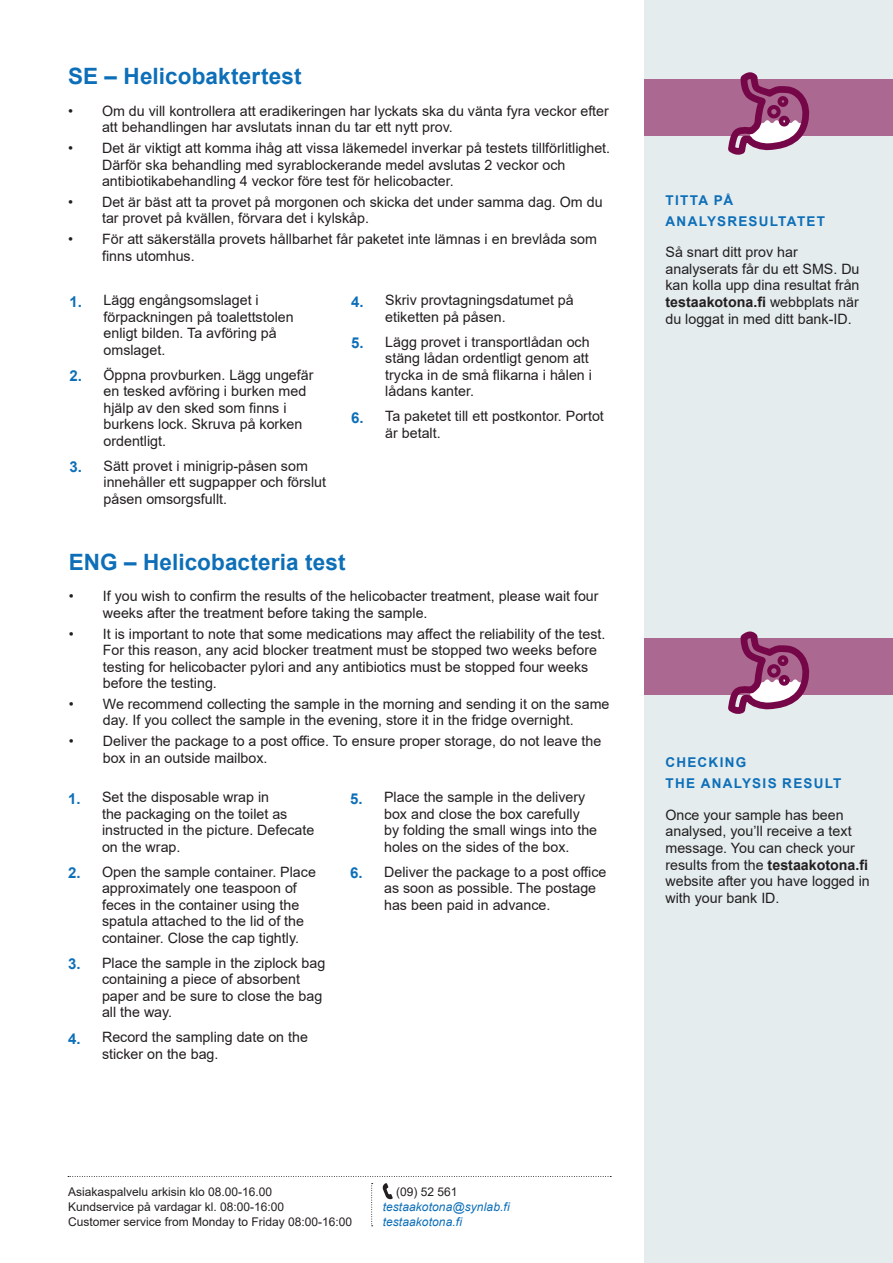
<style>
.page{position:relative;width:893px;height:1263px;background:#fff}
.page>*{position:absolute;margin:0;border:0;box-sizing:border-box;transform-origin:0 0}
.t1{font:700 22.5px "Arial";letter-spacing:.005em;color:#0d6fb8}
.t2{font:14.25px/16.5px "Arial";color:#231f20}
.t3{font:700 13.5px/21px "Arial";letter-spacing:.095em;color:#0d6fb8}
.t4{font:12px/15px "Arial";color:#231f20}
.t5{font:italic 12px/15px "Arial";letter-spacing:.005em;color:#0d6fb8}
.s1{font-weight:700;font-size:15px;color:#0d6fb8}
.s2{font-weight:700}
</style>
<div class="page">
<div style="left:644px;top:0;width:249px;height:1263px;background:#e4ecee"></div>
<svg style="left:68px;top:1176px;width:543px;height:1px"></svg>
<svg style="left:382px;top:1183px;width:11px;height:17px"></svg>
<svg style="left:371px;top:1183px;width:2px;height:43px"></svg>
<div style="left:644px;top:79px;width:249px;height:57px;background:#ab6890"></div>
<svg style="left:728px;top:72px;width:81px;height:83px"></svg>
<div style="left:767px;top:105px;width:14px;height:13px;border:4px solid #750748;border-radius:50%"></div>
<div style="left:779px;top:116px;width:11px;height:10px;border:4px solid #750748;border-radius:50%"></div>
<div style="left:777px;top:96px;width:11px;height:11px;border:4px solid #750748;border-radius:50%"></div>
<div style="left:644px;top:638px;width:249px;height:57px;background:#ab6890"></div>
<svg style="left:728px;top:631px;width:81px;height:83px"></svg>
<div style="left:767px;top:664px;width:14px;height:14px;border:4px solid #750748;border-radius:50%"></div>
<div style="left:779px;top:675px;width:11px;height:11px;border:4px solid #750748;border-radius:50%"></div>
<div style="left:777px;top:655px;width:11px;height:11px;border:4px solid #750748;border-radius:50%"></div>
<h1 class="t1" style="left:68px;top:61px;width:235px">SE – Helicobaktertest</h1>
<p class="t2" style="left:102px;top:103px;width:508px;text-indent:-34px">• Om du vill kontrollera att eradikeringen har lyckats ska du vänta fyra veckor efter att behandlingen har avslutats innan du tar ett nytt prov.</p>
<p class="t2" style="left:102px;top:140px;width:510px;text-indent:-34px">• Det är viktigt att komma ihåg att vissa läkemedel inverkar på testets tillförlitlighet.<br>Därför ska behandling med syrablockerande medel avslutas 2 veckor och antibiotikabehandling 4 veckor före test för helicobacter.</p>
<p class="t2" style="left:102px;top:194px;width:502px;text-indent:-34px">• Det är bäst att ta provet på morgonen och skicka det under samma dag. Om du tar provet på kvällen, förvara det i kylskåp.</p>
<p class="t2" style="left:102px;top:231px;width:497px;text-indent:-34px">• För att säkerställa provets hållbarhet får paketet inte lämnas i en brevlåda som finns utomhus.</p>
<p class="t2" style="left:104px;top:292px;width:192px;text-indent:-34px"><span class="s1">1.</span> Lägg engångsomslaget i förpackningen på toalettstolen enligt bilden. Ta avföring på omslaget.</p>
<p class="t2" style="left:104px;top:366px;width:211px;text-indent:-34px"><span class="s1">2.</span> Öppna provburken. Lägg ungefär en tesked avföring i burken med hjälp av den sked som finns i burkens lock. Skruva på korken ordentligt.</p>
<p class="t2" style="left:104px;top:457px;width:224px;text-indent:-34px"><span class="s1">3.</span> Sätt provet i minigrip-påsen som innehåller ett sugpapper och förslut påsen omsorgsfullt.</p>
<p class="t2" style="left:385px;top:292px;width:190px;text-indent:-34px"><span class="s1">4.</span> Skriv provtagningsdatumet på etiketten på påsen.</p>
<p class="t2" style="left:385px;top:333px;width:208px;text-indent:-34px"><span class="s1">5.</span> Lägg provet i transportlådan och stäng lådan ordentligt genom att trycka in de små flikarna i hålen i lådans kanter.</p>
<p class="t2" style="left:385px;top:408px;width:220px;text-indent:-34px"><span class="s1">6.</span> Ta paketet till ett postkontor. Portot är betalt.</p>
<h1 class="t1" style="left:69px;top:546px;width:278px">ENG – Helicobacteria test</h1>
<p class="t2" style="left:103px;top:588px;width:497px;text-indent:-34px">• If you wish to confirm the results of the helicobacter treatment, please wait four weeks after the treatment before taking the sample.</p>
<p class="t2" style="left:103px;top:625px;width:504px;text-indent:-34px">• It is important to note that some medications may affect the reliability of the test.<br>For this reason, any acid blocker treatment must be stopped two weeks before testing for helicobacter pylori and any antibiotics must be stopped four weeks before the testing.</p>
<p class="t2" style="left:69px;top:695px;width:542px;text-align:center">• We recommend collecting the sample in the morning and sending it on the same day. If you collect the sample in the evening, store it in the fridge overnight.</p>
<p class="t2" style="left:103px;top:733px;width:500px;text-indent:-34px">• Deliver the package to a post office. To ensure proper storage, do not leave the box in an outside mailbox.</p>
<p class="t2" style="left:102px;top:789px;width:214px;text-indent:-34px"><span class="s1">1.</span> Set the disposable wrap in<br>the packaging on the toilet as instructed in the picture. Defecate on the wrap.</p>
<p class="t2" style="left:102px;top:863px;width:215px;text-indent:-34px"><span class="s1">2.</span> Open the sample container. Place approximately one teaspoon of feces in the container using the spatula attached to the lid of the container. Close the cap tightly.</p>
<p class="t2" style="left:102px;top:954px;width:225px;text-indent:-34px"><span class="s1">3.</span> Place the sample in the ziplock bag containing a piece of absorbent paper and be sure to close the bag all the way.</p>
<p class="t2" style="left:102px;top:1029px;width:207px;text-indent:-34px"><span class="s1">4.</span> Record the sampling date on the sticker on the bag.</p>
<p class="t2" style="left:384px;top:789px;width:215px;text-indent:-34px"><span class="s1">5.</span> Place the sample in the delivery box and close the box carefully by folding the small wings into the holes on the sides of the box.</p>
<p class="t2" style="left:384px;top:863px;width:224px;text-indent:-34px"><span class="s1">6.</span> Deliver the package to a post office as soon as possible. The postage has been paid in advance.</p>
<p class="t4" style="left:68px;top:1184px;width:286px">Asiakaspalvelu arkisin klo 08.00-16.00<br>Kundservice på vardagar kl. 08:00-16:00<br>Customer service from Monday to Friday 08:00-16:00</p>
<p class="t4" style="left:396px;top:1184px;width:63px">(09) 52 561</p>
<p class="t5" style="left:383px;top:1199px;width:129px">testaakotona@synlab.fi testaakotona.fi</p>
<p class="t3" style="left:665px;top:190px;width:161px">TITTA PÅ<br>ANALYSRESULTATET</p>
<p class="t2" style="left:665px;top:244px;width:196px">Så snart ditt prov har analyserats får du ett SMS. Du kan kolla upp dina resultat från <span class="s2">testaakotona.fi</span> webbplats när du loggat in med ditt bank-ID.</p>
<p class="t3" style="left:665px;top:752px;width:177px">CHECKING<br>THE ANALYSIS RESULT</p>
<p class="t2" style="left:665px;top:807px;width:206px">Once your sample has been analysed, you’ll receive a text message. You can check your results from the <span class="s2">testaakotona.fi </span>website after you have logged in with your bank ID.</p>
</div>
